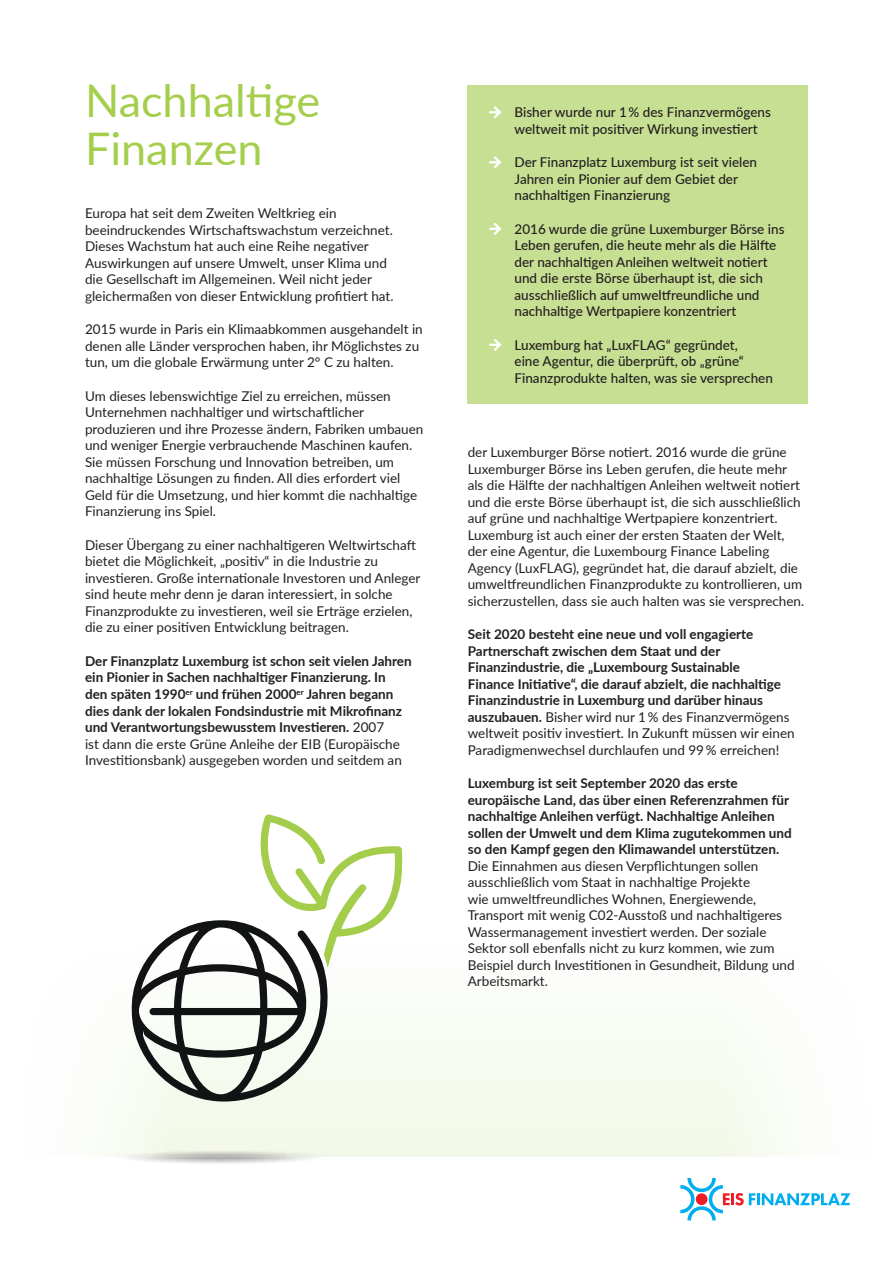
<style>
.page{position:relative;width:893px;height:1263px;background:#fff}
.page>*{position:absolute;margin:0;border:0;box-sizing:border-box;transform-origin:0 0}
.t1{font:45px/48px "Lato";color:#a4ce4c}
.t2{font:13.5px/16.5px "Lato";color:#231f20}
.t3{font:700 13.5px/16.5px "Lato";color:#231f20}
.t4{font:500 13.5px/16.5px "Lato";color:#231f20}
.s1{font-weight:400}
</style>
<div class="page">
<svg style="left:680px;top:1178px;width:170px;height:42px"></svg>
<div style="left:468px;top:85px;width:340px;height:319px;background:#c7df93"></div>
<svg style="left:489px;top:106px;width:12px;height:12px"></svg>
<svg style="left:489px;top:156px;width:12px;height:12px"></svg>
<svg style="left:489px;top:223px;width:12px;height:12px"></svg>
<svg style="left:489px;top:339px;width:12px;height:12px"></svg>
<svg style="left:131px;top:814px;width:272px;height:287px"></svg>
<h1 class="t1" style="left:85px;top:75px;width:237px">Nachhaltige<br>Finanzen</h1>
<p class="t2" style="left:85px;top:205px;width:310px">Europa hat seit dem Zweiten Weltkrieg ein beeindruckendes Wirtschaftswachstum verzeichnet.<br>Dieses Wachstum hat auch eine Reihe negativer Auswirkungen auf unsere Umwelt, unser Klima und die Gesellschaft im Allgemeinen. Weil nicht jeder gleichermaßen von dieser Entwicklung profitiert hat.</p>
<p class="t2" style="left:85px;top:321px;width:339px">2015 wurde in Paris ein Klimaabkommen ausgehandelt in denen alle Länder versprochen haben, ihr Möglichstes zu tun, um die globale Erwärmung unter 2° C zu halten.</p>
<p class="t2" style="left:85px;top:387px;width:340px">Um dieses lebenswichtige Ziel zu erreichen, müssen Unternehmen nachhaltiger und wirtschaftlicher produzieren und ihre Prozesse ändern, Fabriken umbauen und weniger Energie verbrauchende Maschinen kaufen.<br>Sie müssen Forschung und Innovation betreiben, um nachhaltige Lösungen zu finden. All dies erfordert viel Geld für die Umsetzung, und hier kommt die nachhaltige Finanzierung ins Spiel.</p>
<p class="t2" style="left:85px;top:536px;width:337px">Dieser Übergang zu einer nachhaltigeren Weltwirtschaft bietet die Möglichkeit, „positiv“ in die Industrie zu investieren. Große internationale Investoren und Anleger sind heute mehr denn je daran interessiert, in solche Finanzprodukte zu investieren, weil sie Erträge erzielen, die zu einer positiven Entwicklung beitragen.</p>
<p class="t3" style="left:85px;top:652px;width:328px">Der Finanzplatz Luxemburg ist schon seit vielen Jahren ein Pionier in Sachen nachhaltiger Finanzierung. In<br>den späten 1990<sup>er</sup> und frühen 2000<sup>er</sup> Jahren begann dies dank der lokalen Fondsindustrie mit Mikrofinanz und Verantwortungsbewusstem Investieren. <span class="s1">2007<br>ist dann die erste Grüne Anleihe der EIB (Europäische Investitionsbank) ausgegeben worden und seitdem an</span></p>
<p class="t4" style="left:514px;top:103px;width:258px">Bisher wurde nur 1 % des Finanzvermögens weltweit mit positiver Wirkung investiert</p>
<p class="t4" style="left:514px;top:153px;width:244px">Der Finanzplatz Luxemburg ist seit vielen<br>Jahren ein Pionier auf dem Gebiet der nachhaltigen Finanzierung</p>
<p class="t4" style="left:514px;top:220px;width:271px">2016 wurde die grüne Luxemburger Börse ins Leben gerufen, die heute mehr als die Hälfte der nachhaltigen Anleihen weltweit notiert und die erste Börse überhaupt ist, die sich ausschließlich auf umweltfreundliche und nachhaltige Wertpapiere konzentriert</p>
<p class="t4" style="left:514px;top:336px;width:260px">Luxemburg hat „LuxFLAG“ gegründet,<br>eine Agentur, die überprüft, ob „grüne“<br>Finanzprodukte halten, was sie versprechen</p>
<p class="t2" style="left:468px;top:444px;width:338px">der Luxemburger Börse notiert. 2016 wurde die grüne Luxemburger Börse ins Leben gerufen, die heute mehr als die Hälfte der nachhaltigen Anleihen weltweit notiert und die erste Börse überhaupt ist, die sich ausschließlich auf grüne und nachhaltige Wertpapiere konzentriert.<br>Luxemburg ist auch einer der ersten Staaten der Welt, der eine Agentur, die Luxembourg Finance Labeling Agency (LuxFLAG), gegründet hat, die darauf abzielt, die umweltfreundlichen Finanzprodukte zu kontrollieren, um sicherzustellen, dass sie auch halten was sie versprechen.</p>
<p class="t3" style="left:468px;top:626px;width:328px">Seit 2020 besteht eine neue und voll engagierte Partnerschaft zwischen dem Staat und der Finanzindustrie, die „Luxembourg Sustainable<br>Finance Initiative“, die darauf abzielt, die nachhaltige Finanzindustrie in Luxemburg und darüber hinaus auszubauen. <span class="s1">Bisher wird nur 1 % des Finanzvermögens weltweit positiv investiert. In Zukunft müssen wir einen Paradigmenwechsel durchlaufen und 99 % erreichen!</span></p>
<p class="t3" style="left:468px;top:775px;width:326px">Luxemburg ist seit September 2020 das erste europäische Land, das über einen Referenzrahmen für nachhaltige Anleihen verfügt. Nachhaltige Anleihen sollen der Umwelt und dem Klima zugutekommen und so den Kampf gegen den Klimawandel unterstützen.</p>
<p class="t2" style="left:468px;top:857px;width:328px">Die Einnahmen aus diesen Verpflichtungen sollen ausschließlich vom Staat in nachhaltige Projekte<br>wie umweltfreundliches Wohnen, Energiewende, Transport mit wenig C02-Ausstoß und nachhaltigeres Wassermanagement investiert werden. Der soziale Sektor soll ebenfalls nicht zu kurz kommen, wie zum Beispiel durch Investitionen in Gesundheit, Bildung und Arbeitsmarkt.</p>
</div>
